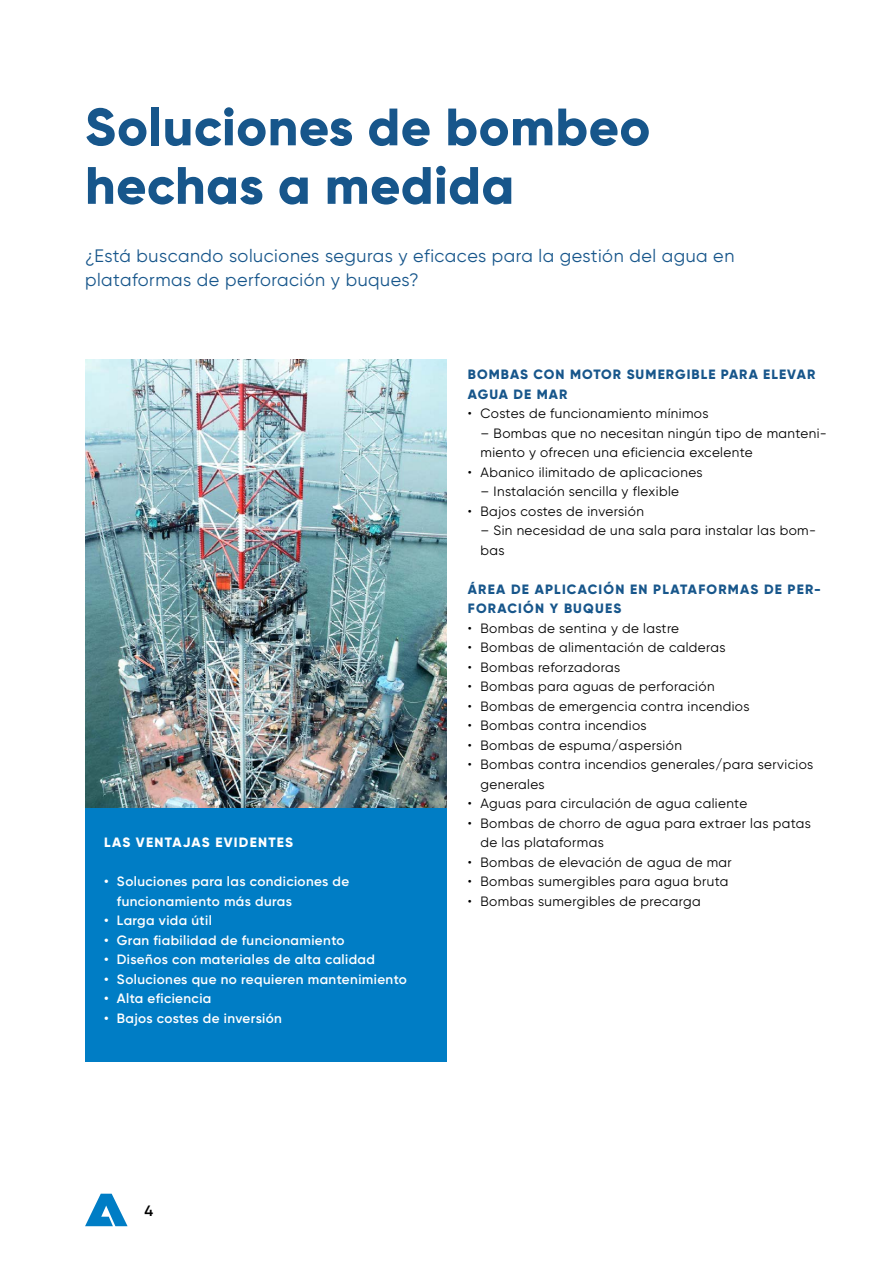
<style>
.page{position:relative;width:893px;height:1263px;background:#fff}
.page>*{position:absolute;margin:0;border:0;box-sizing:border-box;transform-origin:0 0}
.ANDRITZ_Level_2-3_He{font:800 52.5px "Gilroy";letter-spacing:.01em;color:#17568b}
.ANDRITZ_Level_2-3_In{font:18px/24px "Gilroy";letter-spacing:.03em;color:#17568b}
.t1{font:600 15px "Gilroy";color:#000}
.t2{font:13.5px/19.5px "Gilroy";letter-spacing:.03em;color:#000}
.t3{font:600 13.5px/19.5px "Gilroy";letter-spacing:.03em;color:#fff}
.ANDRITZ_Level_2-3_Su{font:800 13.5px/19.5px "Gilroy";letter-spacing:.08em;color:#17568b}
.ANDRITZ_Level_2-3_Su-2{font:800 13.5px "Gilroy";letter-spacing:.09em;color:#fff}
</style>
<div class="page">
<svg style="left:85px;top:1194px;width:43px;height:32px"></svg>
<img style="left:85px;top:360px;width:361px;height:448px">
<div style="left:85px;top:808px;width:361px;height:254px;background:#007dc5"></div>
<p class="ANDRITZ_Level_2-3_He" style="left:85px;top:94px;width:567px">Soluciones de bombeo</p>
<p class="ANDRITZ_Level_2-3_He" style="left:85px;top:152px;width:431px">hechas a medida</p>
<p class="ANDRITZ_Level_2-3_In" style="left:85px;top:244px;width:651px">¿Está buscando soluciones seguras y eficaces para la gestión del agua en plataformas de perforación y buques?</p>
<p class="ANDRITZ_Level_2-3_Su-2" style="left:104px;top:834px;width:190px">LAS VENTAJAS EVIDENTES</p>
<p class="t3" style="left:117px;top:872px;width:234px;text-indent:-13px">• Soluciones para las condiciones de funcionamiento más duras</p>
<p class="t3" style="left:104px;top:911px;width:109px">• Larga vida útil</p>
<p class="t3" style="left:104px;top:930px;width:242px">• Gran fiabilidad de funcionamiento</p>
<p class="t3" style="left:104px;top:950px;width:272px">• Diseños con materiales de alta calidad</p>
<p class="t3" style="left:104px;top:969px;width:304px">• Soluciones que no requieren mantenimiento</p>
<p class="t3" style="left:104px;top:989px;width:109px">• Alta eficiencia</p>
<p class="t3" style="left:104px;top:1008px;width:179px">• Bajos costes de inversión</p>
<p class="ANDRITZ_Level_2-3_Su" style="left:468px;top:365px;width:349px">BOMBAS CON MOTOR SUMERGIBLE PARA ELEVAR<br>AGUA DE MAR</p>
<p class="t2" style="left:468px;top:404px;width:242px">• Costes de funcionamiento mínimos</p>
<p class="t2" style="left:480px;top:423px;width:348px">– Bombas que no necesitan ningún tipo de manteni&shy;miento y ofrecen una eficiencia excelente</p>
<p class="t2" style="left:468px;top:462px;width:236px">• Abanico ilimitado de aplicaciones</p>
<p class="t2" style="left:480px;top:482px;width:200px">– Instalación sencilla y flexible</p>
<p class="t2" style="left:468px;top:501px;width:178px">• Bajos costes de inversión</p>
<p class="t2" style="left:480px;top:521px;width:337px">– Sin necesidad de una sala para instalar las bom&shy;bas</p>
<p class="ANDRITZ_Level_2-3_Su" style="left:468px;top:579px;width:355px">ÁREA DE APLICACIÓN EN PLATAFORMAS DE PER-<br>FORACIÓN Y BUQUES</p>
<p class="t2" style="left:468px;top:618px;width:213px">• Bombas de sentina y de lastre</p>
<p class="t2" style="left:468px;top:638px;width:259px">• Bombas de alimentación de calderas</p>
<p class="t2" style="left:468px;top:657px;width:154px">• Bombas reforzadoras</p>
<p class="t2" style="left:468px;top:677px;width:248px">• Bombas para aguas de perforación</p>
<p class="t2" style="left:468px;top:696px;width:283px">• Bombas de emergencia contra incendios</p>
<p class="t2" style="left:468px;top:716px;width:180px">• Bombas contra incendios</p>
<p class="t2" style="left:468px;top:735px;width:216px">• Bombas de espuma/aspersión</p>
<p class="t2" style="left:480px;top:755px;width:334px;text-indent:-13px">• Bombas contra incendios generales/para servicios generales</p>
<p class="t2" style="left:468px;top:794px;width:281px">• Aguas para circulación de agua caliente</p>
<p class="t2" style="left:480px;top:813px;width:332px;text-indent:-13px">• Bombas de chorro de agua para extraer las patas de las plataformas</p>
<p class="t2" style="left:468px;top:852px;width:266px">• Bombas de elevación de agua de mar</p>
<p class="t2" style="left:468px;top:872px;width:262px">• Bombas sumergibles para agua bruta</p>
<p class="t2" style="left:468px;top:891px;width:234px">• Bombas sumergibles de precarga</p>
<p class="t1" style="left:145px;top:1201px;width:10px">4</p>
</div>
